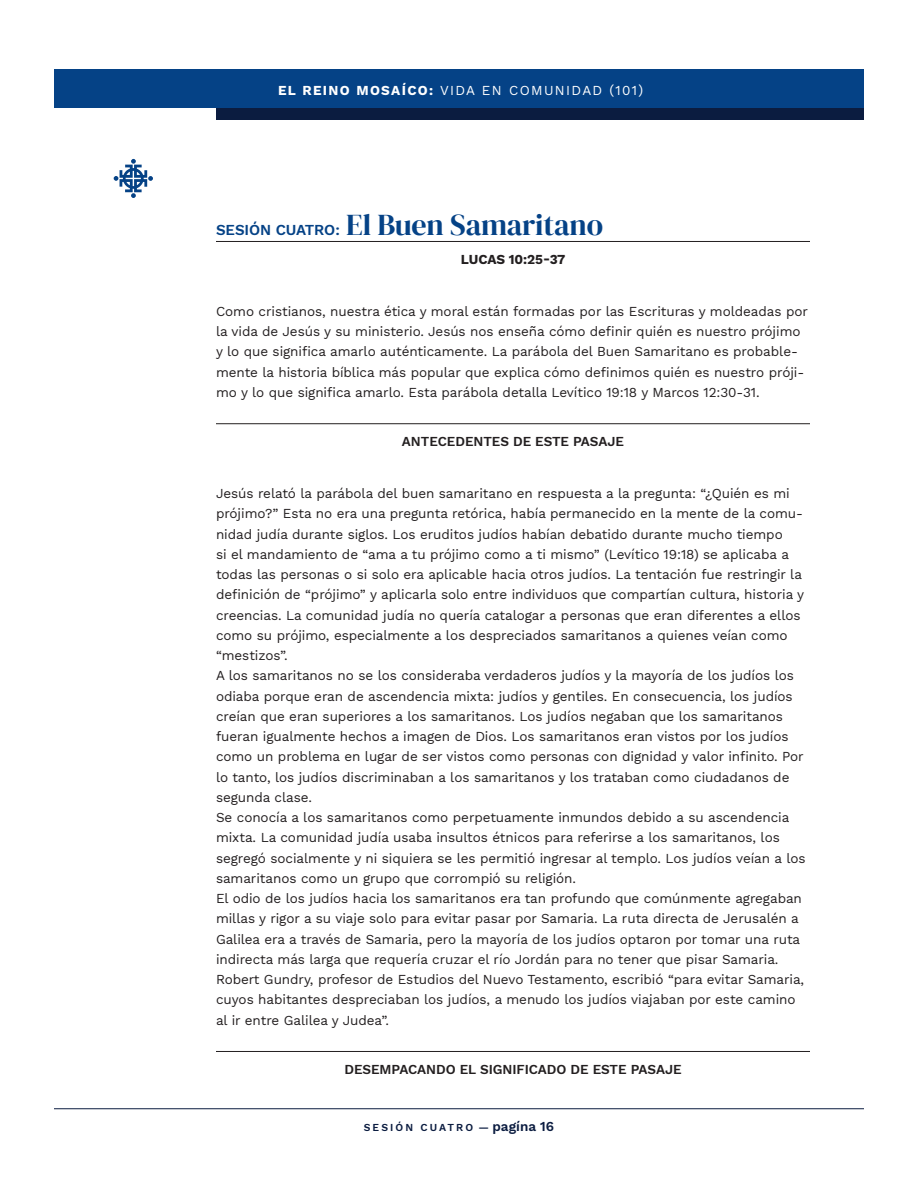
<style>
.page{position:relative;width:918px;height:1188px;background:#fff}
.page>*{position:absolute;margin:0;border:0;box-sizing:border-box;transform-origin:0 0}
.Session_Heading{font:30px "DM Serif Display";letter-spacing:-.005em;color:#054286}
.Body{font:13.5px/20.2px "Work Sans";letter-spacing:-.005em;color:#231f20}
.Scripture{font:600 13.5px "Work Sans";letter-spacing:-.005em;color:#231f20}
.t1{font:13.5px "Work Sans";letter-spacing:.1em;color:#fff}
.Scripture-2{font:700 13.5px "Work Sans";letter-spacing:-.005em;color:#231f20}
.Scripture-3{font:600 10.5px "Work Sans";letter-spacing:.2em;color:#0b1c40}
.s1{font-weight:700}
.s2{font-family:"Work Sans";font-weight:600;font-size:15px}
.s3{font-size:13.5px}
</style>
<div class="page">
<div style="left:54px;top:70px;width:810px;height:38px;background:#054286"></div>
<svg style="left:114px;top:159px;width:39px;height:39px"></svg>
<div style="left:216px;top:108px;width:648px;height:12px;background:#0b1c40"></div>
<hr style="left:216px;top:241px;width:594px;height:1px;background:#231f20">
<hr style="left:216px;top:423px;width:594px;height:1px;background:#231f20">
<hr style="left:216px;top:1051px;width:594px;height:1px;background:#231f20">
<hr style="left:54px;top:1108px;width:810px;height:1px;background:#0b1c40">
<p class="t1" style="left:278px;top:80px;width:367px"><span class="s1">EL REINO MOSAÍCO:</span> VIDA EN COMUNIDAD (101)</p>
<p class="Session_Heading" style="left:216px;top:207px;width:389px"><span class="s2">SESIÓN CUATRO:</span> El Buen Samaritano</p>
<p class="Scripture-2" style="left:461px;top:249px;width:106px">LUCAS 10:25-37</p>
<p class="Body" style="left:216px;top:301px;width:594px">Como cristianos, nuestra ética y moral están formadas por las Escrituras y moldeadas por la vida de Jesús y su ministerio. Jesús nos enseña cómo definir quién es nuestro prójimo y lo que significa amarlo auténticamente. La parábola del Buen Samaritano es probable&shy;mente la historia bíblica más popular que explica cómo definimos quién es nuestro próji&shy;mo y lo que significa amarlo. Esta parábola detalla Levítico 19:18 y Marcos 12:30-31.</p>
<p class="Scripture" style="left:402px;top:432px;width:224px">ANTECEDENTES DE ESTE PASAJE</p>
<p class="Body" style="left:216px;top:483px;width:590px">Jesús relató la parábola del buen samaritano en respuesta a la pregunta: “¿Quién es mi prójimo?” Esta no era una pregunta retórica, había permanecido en la mente de la comu&shy;nidad judía durante siglos. Los eruditos judíos habían debatido durante mucho tiempo<br>si el mandamiento de “ama a tu prójimo como a ti mismo” (Levítico 19:18) se aplicaba a todas las personas o si solo era aplicable hacia otros judíos. La tentación fue restringir la definición de “prójimo” y aplicarla solo entre individuos que compartían cultura, historia y creencias. La comunidad judía no quería catalogar a personas que eran diferentes a ellos como su prójimo, especialmente a los despreciados samaritanos a quienes veían como “mestizos”.</p>
<p class="Body" style="left:216px;top:665px;width:589px">A los samaritanos no se los consideraba verdaderos judíos y la mayoría de los judíos los odiaba porque eran de ascendencia mixta: judíos y gentiles. En consecuencia, los judíos creían que eran superiores a los samaritanos. Los judíos negaban que los samaritanos fueran igualmente hechos a imagen de Dios. Los samaritanos eran vistos por los judíos como un problema en lugar de ser vistos como personas con dignidad y valor infinito. Por lo tanto, los judíos discriminaban a los samaritanos y los trataban como ciudadanos de segunda clase.</p>
<p class="Body" style="left:216px;top:807px;width:591px">Se conocía a los samaritanos como perpetuamente inmundos debido a su ascendencia mixta. La comunidad judía usaba insultos étnicos para referirse a los samaritanos, los segregó socialmente y ni siquiera se les permitió ingresar al templo. Los judíos veían a los samaritanos como un grupo que corrompió su religión.</p>
<p class="Body" style="left:216px;top:888px;width:590px">El odio de los judíos hacia los samaritanos era tan profundo que comúnmente agregaban millas y rigor a su viaje solo para evitar pasar por Samaria. La ruta directa de Jerusalén a Galilea era a través de Samaria, pero la mayoría de los judíos optaron por tomar una ruta indirecta más larga que requería cruzar el río Jordán para no tener que pisar Samaria.<br>Robert Gundry, profesor de Estudios del Nuevo Testamento, escribió “para evitar Samaria, cuyos habitantes despreciaban los judíos, a menudo los judíos viajaban por este camino al ir entre Galilea y Judea”.</p>
<p class="Scripture" style="left:344px;top:1059px;width:339px">DESEMPACANDO EL SIGNIFICADO DE ESTE PASAJE</p>
<p class="Scripture-3" style="left:364px;top:1120px;width:192px">SESIÓN CUATRO — <span class="s3">pagína 16</span></p>
</div>
